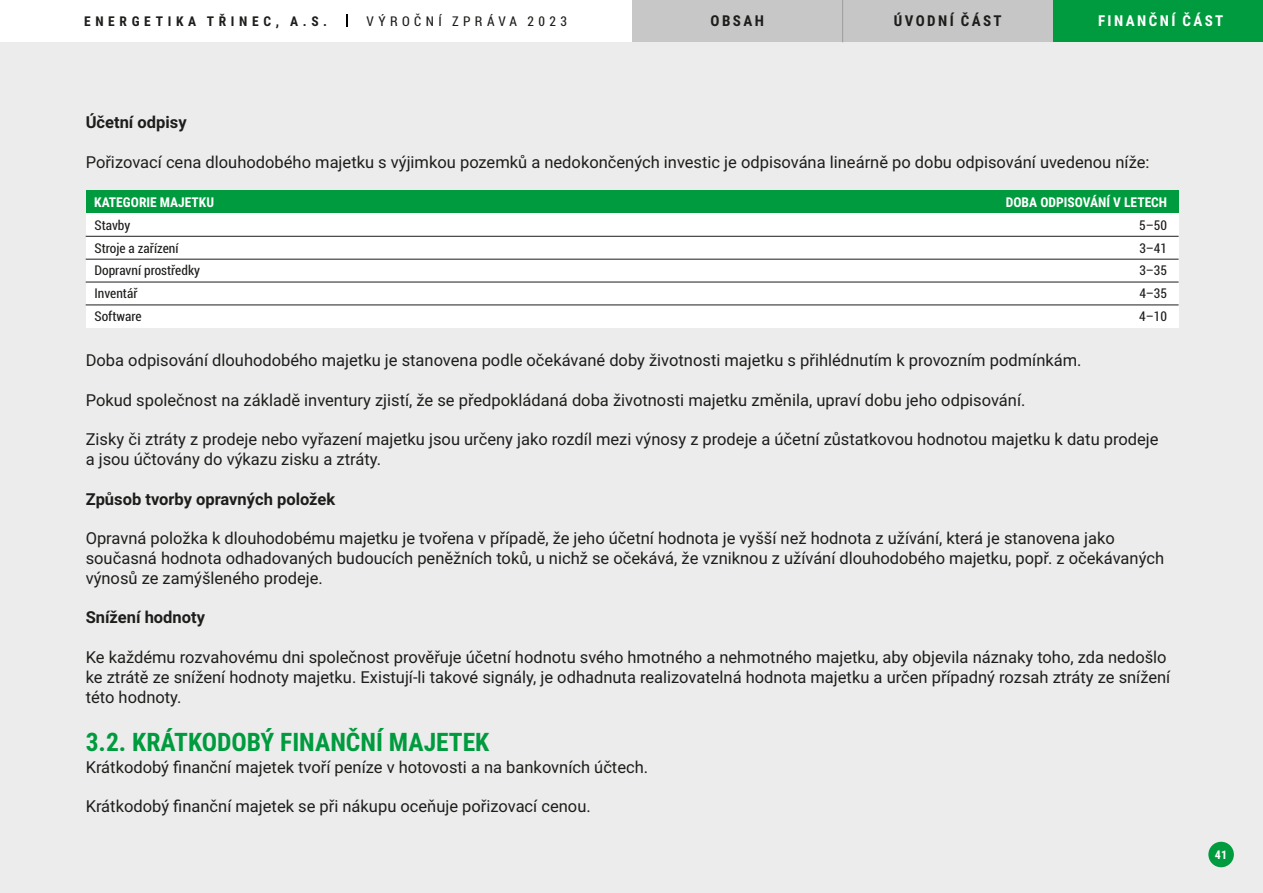
<style>
.page{position:relative;width:1263px;height:893px;background:#fff}
.page>*{position:absolute;margin:0;border:0;box-sizing:border-box;transform-origin:0 0}
.t1{font:700 25.5px "Roboto Condensed";color:#009b3e}
.t2{font:16.5px/19.8px "Roboto";color:#1d1d1b}
.t3{font:700 16.5px "Roboto";color:#1d1d1b}
.t4{font:700 15px "Roboto Condensed";letter-spacing:.16em;color:#1d1d1b}
.t5{font:700 15px "Roboto Condensed";letter-spacing:.16em;color:#fff}
.t6{font:13.5px/23px "Roboto Condensed";color:#1d1d1b}
.t7{font:700 13.5px "Roboto Condensed";color:#fff}
.t8{font:700 13.5px "Roboto Condensed";letter-spacing:.345em;color:#1d1d1b}
.t9{font:13.5px "Roboto Condensed";letter-spacing:.325em;color:#1d1d1b}
.t10{font:700 12px "Roboto Condensed";color:#fff}
</style>
<div class="page">
<div style="left:0;top:42px;width:1263px;height:851px;background:#ececec"></div>
<div style="left:632px;top:0;width:211px;height:42px;background:#c7c7c7"></div>
<div style="left:843px;top:0;width:210px;height:42px;background:#c6c6c6"></div>
<div style="left:1053px;top:0;width:210px;height:42px;background:#009b3e"></div>
<div style="left:1208px;top:842px;width:26px;height:25px;background:#009b3e;border-radius:50%"></div>
<svg style="left:346px;top:14px;width:1px;height:13px"></svg>
<hr style="left:842px;top:0;width:1px;height:42px;background:#9d9c9c">
<div style="left:86px;top:190px;width:1092px;height:138px;background:#fff"></div>
<hr style="left:86px;top:236px;width:1092px;height:1px;background:#1d1d1b">
<hr style="left:86px;top:259px;width:1092px;height:1px;background:#1d1d1b">
<hr style="left:86px;top:305px;width:1092px;height:1px;background:#1d1d1b">
<div style="left:86px;top:190px;width:1092px;height:23px;background:#009b3e"></div>
<hr style="left:86px;top:282px;width:1092px;height:1px;background:#1d1d1b">
<p class="t8" style="left:84px;top:16px;width:245px">ENERGETIKA TŘINEC, A.S.</p>
<p class="t9" style="left:367px;top:12px;width:202px">VÝROČNÍ ZPRÁVA 2023</p>
<p class="t4" style="left:711px;top:15px;width:55px">OBSAH</p>
<p class="t4" style="left:894px;top:15px;width:109px">ÚVODNÍ ČÁST</p>
<p class="t5" style="left:1098px;top:15px;width:127px">FINANČNÍ ČÁST</p>
<p class="t3" style="left:86px;top:116px;width:102px">Účetní odpisy</p>
<p class="t2" style="left:86px;top:154px;width:1065px">Pořizovací cena dlouhodobého majetku s výjimkou pozemků a nedokončených investic je odpisována lineárně po dobu odpisování uvedenou níže:</p>
<p class="t7" style="left:94px;top:197px;width:121px">KATEGORIE MAJETKU</p>
<p class="t7" style="left:1006px;top:197px;width:163px">DOBA ODPISOVÁNÍ V LETECH</p>
<p class="t6" style="left:95px;top:213px;width:107px">Stavby<br>Stroje a zařízení<br>Dopravní prostředky<br>Inventář<br>Software</p>
<p class="t6" style="left:1139px;top:213px;width:29px;text-align:justify">5–50<br>3–41<br>3–35<br>4–35<br>4–10</p>
<p class="t2" style="left:86px;top:352px;width:997px">Doba odpisování dlouhodobého majetku je stanovena podle očekávané doby životnosti majetku s přihlédnutím k provozním podmínkám.</p>
<p class="t2" style="left:86px;top:391px;width:941px">Pokud společnost na základě inventury zjistí, že se předpokládaná doba životnosti majetku změnila, upraví dobu jeho odpisování.</p>
<p class="t2" style="left:86px;top:431px;width:1074px">Zisky či ztráty z prodeje nebo vyřazení majetku jsou určeny jako rozdíl mezi výnosy z prodeje a účetní zůstatkovou hodnotou majetku k datu prodeje a jsou účtovány do výkazu zisku a ztráty.</p>
<p class="t3" style="left:86px;top:492px;width:251px">Způsob tvorby opravných položek</p>
<p class="t2" style="left:86px;top:530px;width:1080px">Opravná položka k dlouhodobému majetku je tvořena v případě, že jeho účetní hodnota je vyšší než hodnota z užívání, která je stanovena jako současná hodnota odhadovaných budoucích peněžních toků, u nichž se očekává, že vzniknou z užívání dlouhodobého majetku, popř. z očekávaných výnosů ze zamýšleného prodeje.</p>
<p class="t3" style="left:86px;top:611px;width:121px">Snížení hodnoty</p>
<p class="t2" style="left:86px;top:649px;width:1086px">Ke každému rozvahovému dni společnost prověřuje účetní hodnotu svého hmotného a nehmotného majetku, aby objevila náznaky toho, zda nedošlo ke ztrátě ze snížení hodnoty majetku. Existují-li takové signály, je odhadnuta realizovatelná hodnota majetku a určen případný rozsah ztráty ze snížení této hodnoty.</p>
<h1 class="t1" style="left:86px;top:732px;width:405px">3.2. KRÁTKODOBÝ FINANČNÍ MAJETEK</h1>
<p class="t2" style="left:86px;top:759px;width:564px">Krátkodobý finanční majetek tvoří peníze v hotovosti a na bankovních účtech.</p>
<p class="t2" style="left:86px;top:798px;width:507px">Krátkodobý finanční majetek se při nákupu oceňuje pořizovací cenou.</p>
<p class="t10" style="left:1215px;top:850px;width:14px">41</p>
</div>
